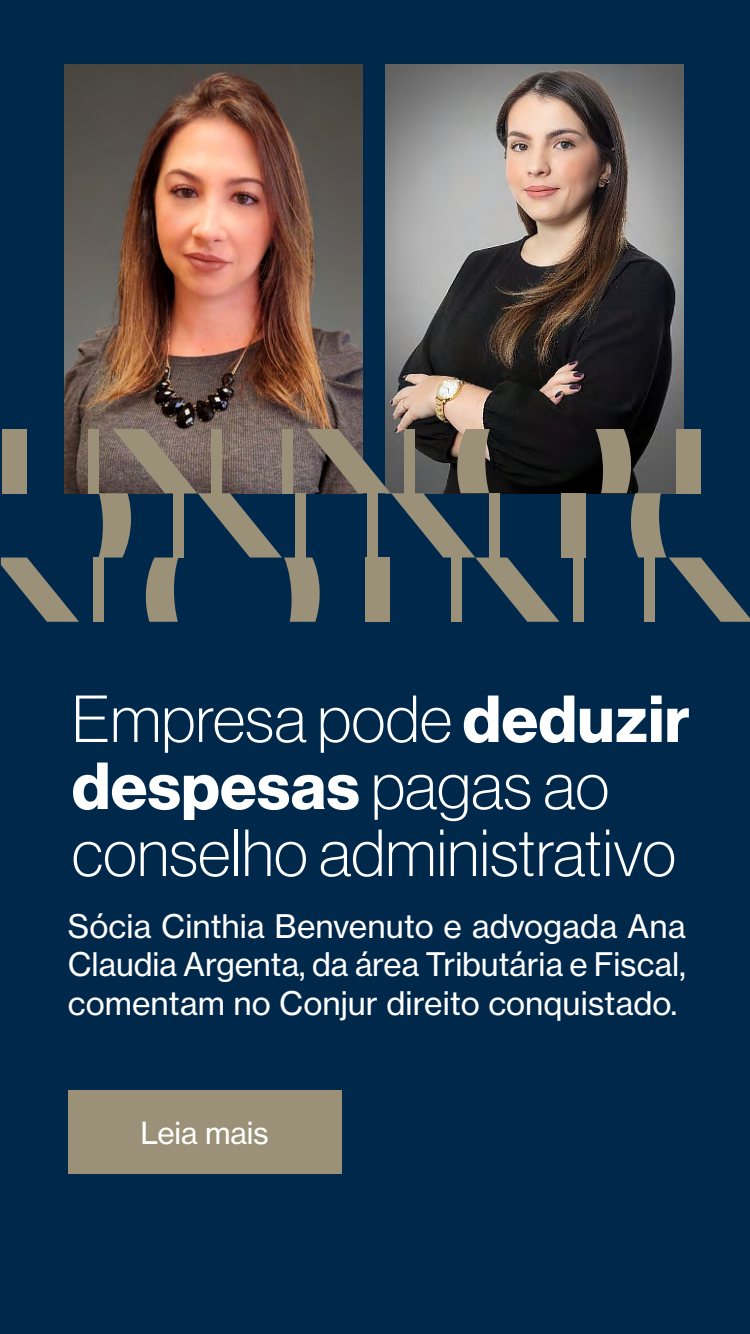
<style>
.page{position:relative;width:750px;height:1334px;background:#00284b}
.page>*{position:absolute;margin:0;border:0;box-sizing:border-box;transform-origin:0 0}
.t1{font:65px "N Haas Grotesk DS Pro 35 X Lt";letter-spacing:.01em;color:#fff}
.t2{font:65px "N Haas Grotesk DS Pro 75 Bd";letter-spacing:.01em;color:#fff}
.t3{font:32px/38.4px "N Haas Grotesk TX Pro 55 Rg";color:#fff;text-align:justify}
.t4{font:30px "N Haas Grotesk TX Pro 55 Rg";letter-spacing:-.01em;color:#fff}
.s1{font-family:"N Haas Grotesk DS Pro 75 Bd"}
.s2{font-family:"N Haas Grotesk DS Pro 35 X Lt"}
</style>
<div class="page">
<div style="left:68px;top:1091px;width:273px;height:83px;background:#9b9178"></div>
<img style="left:64px;top:65px;width:298px;height:429px">
<img style="left:385px;top:65px;width:298px;height:429px">
<div style="left:3px;top:429px;width:24px;height:64px;background:#9b9178"></div>
<div style="left:89px;top:429px;width:10px;height:64px;background:#9b9178"></div>
<div style="left:561px;top:493px;width:25px;height:65px;background:#9b9178"></div>
<div style="left:93px;top:558px;width:10px;height:64px;background:#9b9178"></div>
<svg style="left:1px;top:558px;width:78px;height:64px"></svg>
<div style="left:573px;top:558px;width:11px;height:64px;background:#9b9178"></div>
<svg style="left:98px;top:429px;width:462px;height:193px"></svg>
<div style="left:365px;top:558px;width:25px;height:64px;background:#9b9178"></div>
<div style="left:451px;top:558px;width:11px;height:64px;background:#9b9178"></div>
<svg style="left:596px;top:429px;width:154px;height:193px"></svg>
<h1 class="t1" style="left:72px;top:683px;width:619px">Empresa pode <span class="s1">deduzir</span></h1>
<h1 class="t2" style="left:72px;top:748px;width:539px">despesas <span class="s2">pagas ao</span></h1>
<h1 class="t1" style="left:72px;top:817px;width:605px">conselho administrativo</h1>
<p class="t3" style="left:68px;top:907px;width:620px">Sócia Cinthia Benvenuto e advogada Ana Claudia Argenta, da área Tributária e Fiscal, comentam no Conjur direito conquistado.</p>
<p class="t4" style="left:141px;top:1115px;width:130px">Leia mais</p>
</div>
